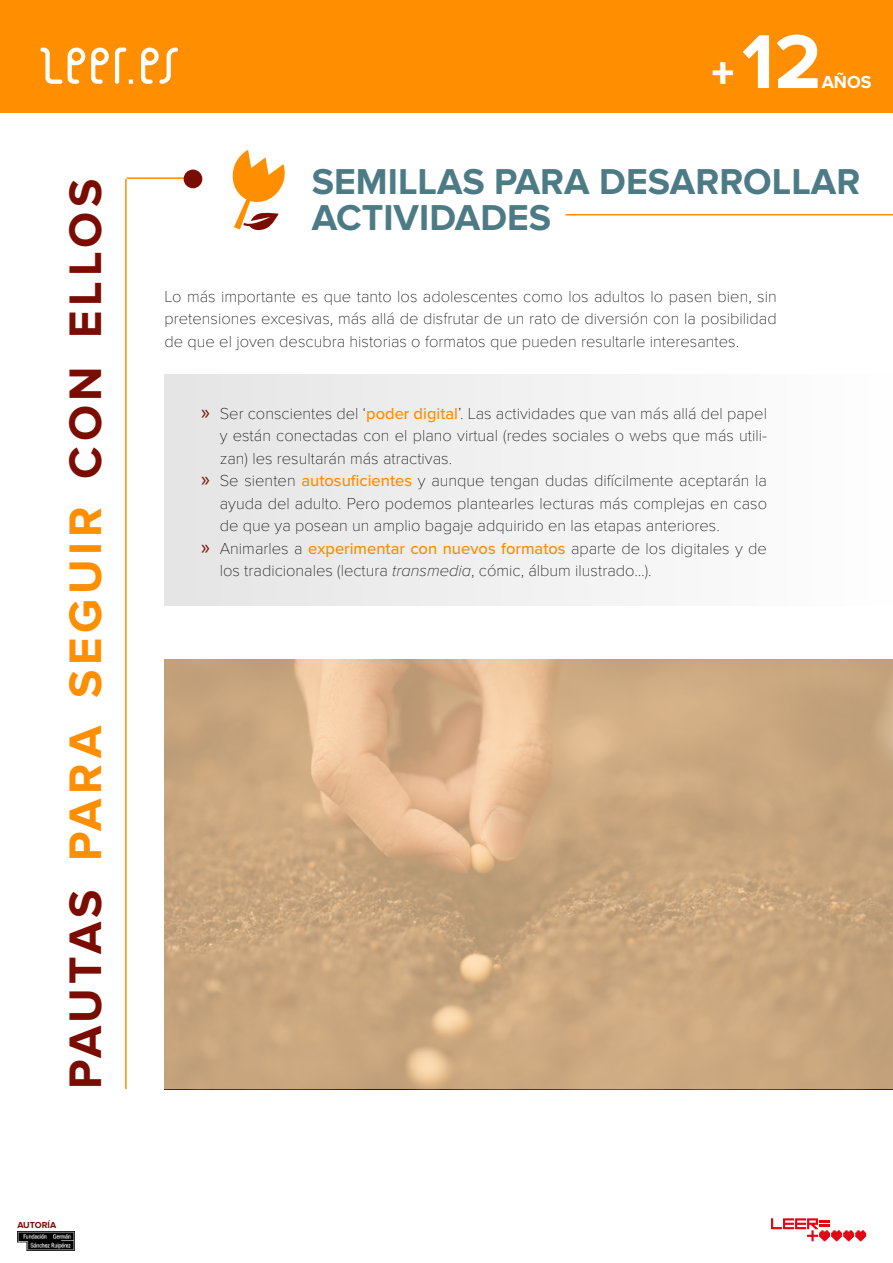
<style>
.page{position:relative;width:893px;height:1263px;background:#fff}
.page>*{position:absolute;margin:0;border:0;box-sizing:border-box;transform-origin:0 0}
.t1{font:700 78.9px "Proxima Nova";color:#fff}
.t2{font:700 47.25px "Proxima Nova";letter-spacing:.1em;color:#7b0c02}
.t3{font:700 37.35px/36px "Proxima Nova";color:#4c7b86}
.t4{font:700 18px "Proxima Nova";color:#fff}
.t5{font:100 16.5px/22.5px "Proxima Nova T";color:#000;text-align:justify}
.t6{font:700 9px "Proxima Nova";color:#7b0c02}
.s1{color:#ff8e01}
.s2{font-weight:900;font-size:45px}
.s3{font-family:"Myriad Pro";font-weight:400;font-size:21px;color:#7b0c02}
.s4{font-family:"Proxima Nova";font-weight:500;color:#ff8e01}
.s5{font-family:"Proxima Nova";font-style:italic}
</style>
<div class="page">
<div style="left:0;top:0;width:893px;height:113px;background:#ff8e01"></div>
<svg style="left:40px;top:48px;width:138px;height:36px"></svg>
<img style="left:17px;top:1231px;width:58px;height:20px">
<svg style="left:771px;top:1218px;width:95px;height:23px"></svg>
<div style="left:164px;top:374px;width:729px;height:232px;background:#f1f1f1"></div>
<hr style="left:127px;top:177px;width:71px;height:2px;background:#ff8e01">
<div style="left:184px;top:170px;width:18px;height:18px;background:#7b0c02;border-radius:50%"></div>
<hr style="left:125px;top:179px;width:2px;height:910px;background:#ff8e01">
<hr style="left:566px;top:214px;width:327px;height:1px;background:#ff8e01">
<svg style="left:232px;top:150px;width:53px;height:80px"></svg>
<svg style="left:164px;top:660px;width:729px;height:429px;background:#cda981"></svg>
<h2 class="t2" style="left:58px;top:1089px;width:912px;rotate:-90deg">PAUTAS <span class="s1">PARA SEGUIR</span> CON ELLOS</h2>
<p class="t6" style="left:17px;top:1220px;width:40px">AUTORÍA</p>
<h1 class="t1" style="left:712px;top:16px;width:112px"><span class="s2">+</span>12</h1>
<p class="t4" style="left:822px;top:72px;width:52px">AÑOS</p>
<h3 class="t3" style="left:312px;top:164px;width:550px">SEMILLAS PARA DESARROLLAR<br>ACTIVIDADES</h3>
<p class="t5" style="left:164px;top:285px;width:614px">Lo más importante es que tanto los adolescentes como los adultos lo pasen bien, sin pretensiones excesivas, más allá de disfrutar de un rato de diversión con la posibilidad de que el joven descubra historias o formatos que pueden resultarle interesantes.</p>
<p class="t5" style="left:201px;top:402px;width:567px"><span class="s3">»</span> Ser conscientes del ‘<span class="s4">poder digital</span>’. Las actividades que van más allá del papel</p>
<p class="t5" style="left:220px;top:425px;width:549px">y están conectadas con el plano virtual (redes sociales o webs que más utili-</p>
<p class="t5" style="left:220px;top:447px;width:234px">zan) les resultarán más atractivas.</p>
<p class="t5" style="left:201px;top:470px;width:567px"><span class="s3">»</span> Se sienten <span class="s4">autosuficientes</span> y aunque tengan dudas difícilmente aceptarán la</p>
<p class="t5" style="left:220px;top:492px;width:549px">ayuda del adulto. Pero podemos plantearles lecturas más complejas en caso</p>
<p class="t5" style="left:220px;top:515px;width:502px">de que ya posean un amplio bagaje adquirido en las etapas anteriores.</p>
<p class="t5" style="left:201px;top:537px;width:567px"><span class="s3">»</span> Animarles a <span class="s4">experimentar con nuevos formatos</span> aparte de los digitales y de</p>
<p class="t5" style="left:220px;top:560px;width:433px">los tradicionales (lectura <span class="s5">transmedia</span>, cómic, álbum ilustrado…).</p>
</div>
